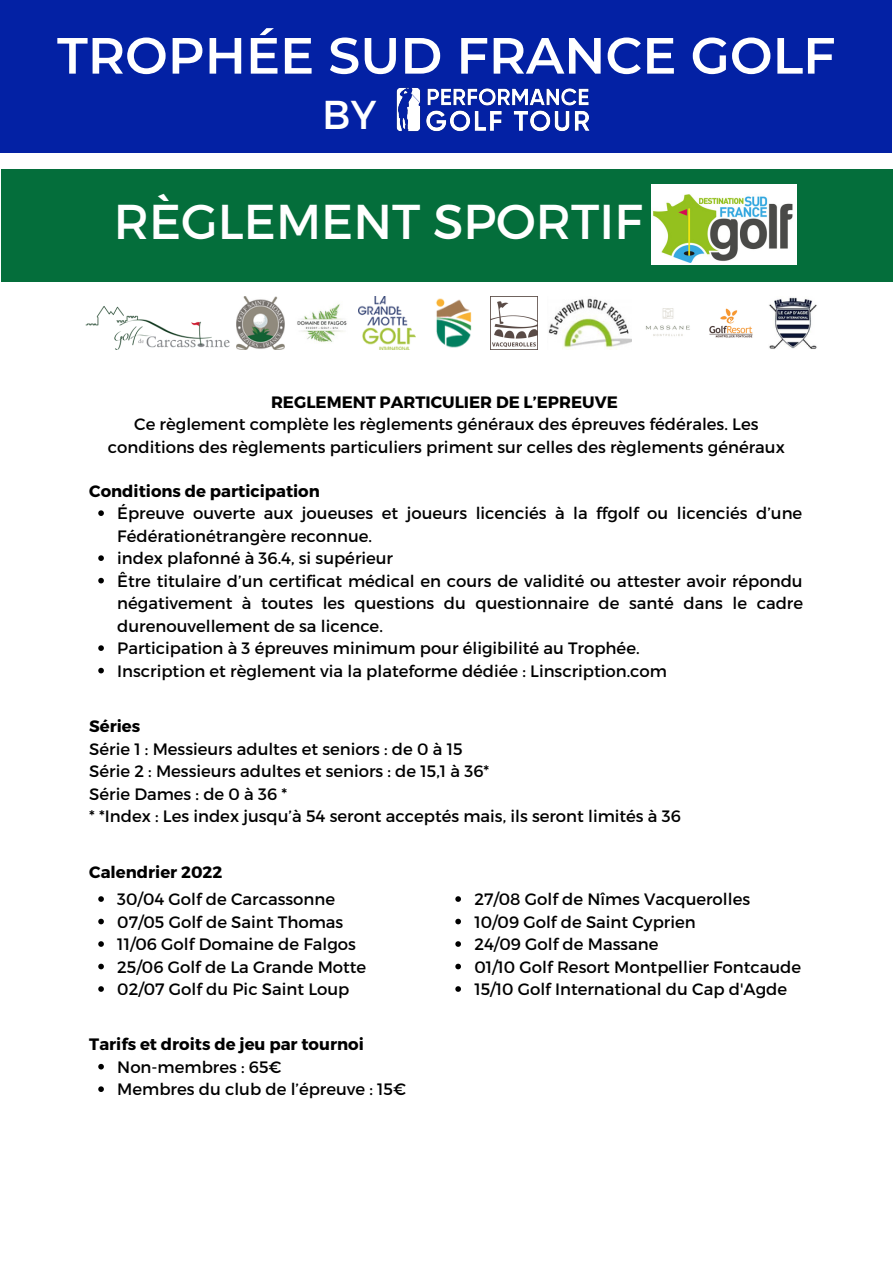
<style>
.page{position:relative;width:893px;height:1264px;background:#fff}
.page>*{position:absolute;margin:0;border:0;box-sizing:border-box;transform-origin:0 0}
.t1{font:600 50.85px "Montserrat";color:#fff}
.t2{font:48.9px "Montserrat";color:#fff}
.t3{font:40.2px "Montserrat";color:#fff}
.t4{font:16.5px/22.5px "Montserrat";color:#000}
.t5{font:700 16.5px "Montserrat";color:#000}
</style>
<div class="page">
<div style="left:0;top:0;width:891px;height:153px;background:#0321a4"></div>
<img style="left:396px;top:87px;width:194px;height:45px">
<div style="left:1px;top:169px;width:891px;height:112px;background:#046e3b"></div>
<img style="left:651px;top:185px;width:145px;height:80px">
<img style="left:548px;top:298px;width:83px;height:52px">
<img style="left:85px;top:306px;width:145px;height:43px">
<img style="left:236px;top:297px;width:49px;height:53px">
<img style="left:297px;top:304px;width:50px;height:39px">
<img style="left:358px;top:297px;width:58px;height:53px">
<img style="left:436px;top:298px;width:36px;height:50px">
<img style="left:490px;top:297px;width:47px;height:53px">
<img style="left:709px;top:308px;width:44px;height:30px">
<img style="left:769px;top:297px;width:48px;height:52px">
<img style="left:645px;top:308px;width:45px;height:28px">
<svg style="left:98px;top:510px;width:6px;height:6px"></svg>
<svg style="left:98px;top:555px;width:6px;height:6px"></svg>
<svg style="left:98px;top:578px;width:6px;height:5px"></svg>
<svg style="left:98px;top:645px;width:6px;height:6px"></svg>
<svg style="left:98px;top:667px;width:6px;height:6px"></svg>
<svg style="left:98px;top:896px;width:6px;height:5px"></svg>
<svg style="left:98px;top:918px;width:6px;height:6px"></svg>
<svg style="left:98px;top:941px;width:6px;height:5px"></svg>
<svg style="left:98px;top:963px;width:6px;height:6px"></svg>
<svg style="left:98px;top:986px;width:6px;height:5px"></svg>
<svg style="left:455px;top:896px;width:6px;height:5px"></svg>
<svg style="left:455px;top:918px;width:6px;height:6px"></svg>
<svg style="left:455px;top:941px;width:6px;height:5px"></svg>
<svg style="left:455px;top:963px;width:6px;height:6px"></svg>
<svg style="left:455px;top:986px;width:6px;height:5px"></svg>
<svg style="left:98px;top:1063px;width:6px;height:6px"></svg>
<svg style="left:98px;top:1086px;width:6px;height:5px"></svg>
<h1 class="t1" style="left:57px;top:24px;width:779px">TROPHÉE SUD FRANCE GOLF</h1>
<h3 class="t3" style="left:322px;top:88px;width:56px">BY</h3>
<h2 class="t2" style="left:114px;top:190px;width:530px">RÈGLEMENT SPORTIF</h2>
<p class="t5" style="left:271px;top:391px;width:348px">REGLEMENT PARTICULIER DE L’EPREUVE</p>
<p class="t4" style="left:108px;top:412px;width:678px;text-align:center">Ce règlement complète les règlements généraux des épreuves fédérales. Les conditions des règlements particuliers priment sur celles des règlements généraux</p>
<p class="t5" style="left:89px;top:480px;width:232px">Conditions de participation</p>
<p class="t4" style="left:117px;top:501px;width:687px">Épreuve ouverte aux joueuses et joueurs licenciés à la ffgolf ou licenciés d’une Fédérationétrangère reconnue.<br>index plafonné à 36.4, si supérieur<br>Être titulaire d’un certificat médical en cours de validité ou attester avoir répondu négativement à toutes les questions du questionnaire de santé dans le cadre durenouvellement de sa licence.<br>Participation à 3 épreuves minimum pour éligibilité au Trophée.<br>Inscription et règlement via la plateforme dédiée : Linscription.com</p>
<p class="t5" style="left:89px;top:716px;width:53px">Séries</p>
<p class="t4" style="left:89px;top:737px;width:593px">Série 1 : Messieurs adultes et seniors : de 0 à 15<br>Série 2 : Messieurs adultes et seniors : de 15,1 à 36*<br>Série Dames : de 0 à 36 *<br>* *Index : Les index jusqu’à 54 seront acceptés mais, ils seront limités à 36</p>
<p class="t5" style="left:89px;top:861px;width:135px">Calendrier 2022</p>
<p class="t4" style="left:117px;top:887px;width:250px">30/04 Golf de Carcassonne<br>07/05 Golf de Saint Thomas<br>11/06 Golf Domaine de Falgos<br>25/06 Golf de La Grande Motte<br>02/07 Golf du Pic Saint Loup</p>
<p class="t5" style="left:89px;top:1033px;width:276px">Tarifs et droits de jeu par tournoi</p>
<p class="t4" style="left:117px;top:1054px;width:290px">Non-membres : 65€<br>Membres du club de l’épreuve : 15€</p>
<p class="t4" style="left:474px;top:887px;width:328px">27/08 Golf de Nîmes Vacquerolles<br>10/09 Golf de Saint Cyprien<br>24/09 Golf de Massane<br>01/10 Golf Resort Montpellier Fontcaude<br>15/10 Golf International du Cap d'Agde</p>
</div>
